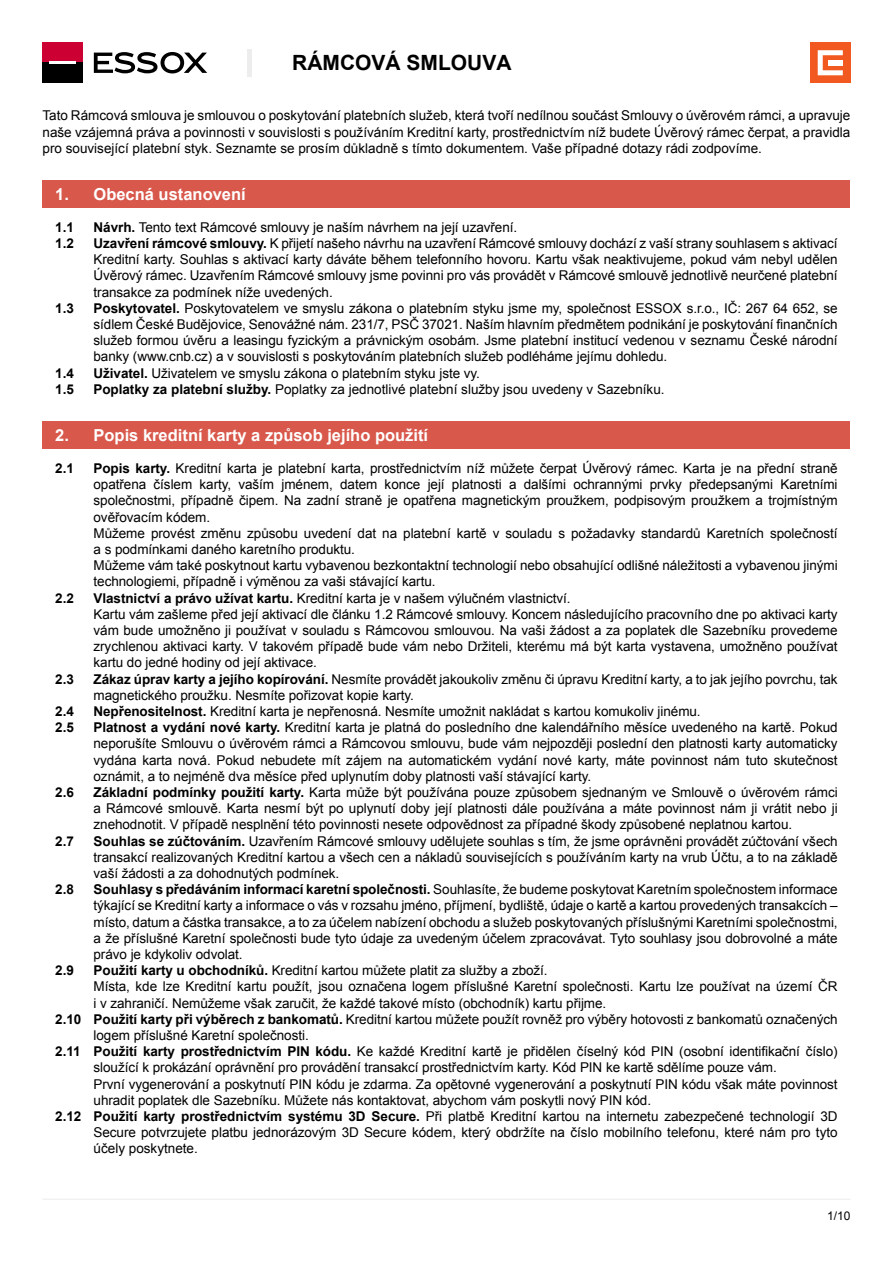
<style>
.page{position:relative;width:893px;height:1263px;background:#fff}
.page>*{position:absolute;margin:0;border:0;box-sizing:border-box;transform-origin:0 0}
.t1{font:700 21px "Arial";color:#000}
.t2{font:700 16.5px "Arial";color:#fff}
.t3{font:13.5px/16.2px "Arial";letter-spacing:-.005em;color:#000;text-align:justify}
.t4{font:700 13.5px "Arial";color:#000}
.t5{font:12px "Arial";color:#000}
.s1{font-weight:700}
</style>
<div class="page">
<hr style="left:43px;top:1198px;width:807px;height:2px;background:#ededed">
<hr style="left:248px;top:49px;width:4px;height:28px;background:#ededed">
<div style="left:810px;top:43px;width:40px;height:40px;background:#f15921"></div>
<svg style="left:818px;top:50px;width:25px;height:25px"></svg>
<div style="left:828px;top:60px;width:15px;height:5px;background:#fff"></div>
<svg style="left:94px;top:52px;width:113px;height:21px"></svg>
<div style="left:43px;top:43px;width:40px;height:20px;background:#c03"></div>
<div style="left:43px;top:63px;width:40px;height:20px;background:#000"></div>
<hr style="left:50px;top:61px;width:26px;height:3px;background:#fff">
<div style="left:43px;top:180px;width:807px;height:28px;background:#d8584b"></div>
<div style="left:43px;top:421px;width:807px;height:28px;background:#d8584b"></div>
<h1 class="t1" style="left:292px;top:49px;width:221px">RÁMCOVÁ SMLOUVA</h1>
<p class="t3" style="left:43px;top:108px;width:809px">Tato Rámcová smlouva je smlouvou o poskytování platebních služeb, která tvoří nedílnou součást Smlouvy o úvěrovém rámci, a upravuje naše vzájemná práva a povinnosti v souvislosti s používáním Kreditní karty, prostřednictvím níž budete Úvěrový rámec čerpat, a pravidla pro související platební styk. Seznamte se prosím důkladně s tímto dokumentem. Vaše případné dotazy rádi zodpovíme.</p>
<p class="t2" style="left:55px;top:183px;width:192px">1. Obecná ustanovení</p>
<p class="t4" style="left:55px;top:218px;width:20px">1.1</p>
<p class="t3" style="left:94px;top:219px;width:425px"><span class="s1">Návrh.</span> Tento text Rámcové smlouvy je naším návrhem na její uzavření.</p>
<p class="t4" style="left:55px;top:234px;width:20px">1.2</p>
<p class="t3" style="left:94px;top:235px;width:746px"><span class="s1">Uzavření rámcové smlouvy.</span> K přijetí našeho návrhu na uzavření Rámcové smlouvy dochází z vaší strany souhlasem s aktivací Kreditní karty. Souhlas s aktivací karty dáváte během telefonního hovoru. Kartu však neaktivujeme, pokud vám nebyl udělen Úvěrový rámec. Uzavřením Rámcové smlouvy jsme povinni pro vás provádět v Rámcové smlouvě jednotlivě neurčené platební transakce za podmínek níže uvedených.</p>
<p class="t4" style="left:55px;top:299px;width:20px">1.3</p>
<p class="t3" style="left:94px;top:300px;width:746px"><span class="s1">Poskytovatel.</span> Poskytovatelem ve smyslu zákona o platebním styku jsme my, společnost ESSOX s.r.o., IČ: 267 64 652, se sídlem České Budějovice, Senovážné nám. 231/7, PSČ 37021. Naším hlavním předmětem podnikání je poskytování finančních služeb formou úvěru a leasingu fyzickým a právnickým osobám. Jsme platební institucí vedenou v seznamu České národní banky (www.cnb.cz) a v souvislosti s poskytováním platebních služeb podléháme jejímu dohledu.</p>
<p class="t4" style="left:55px;top:364px;width:20px">1.4</p>
<p class="t3" style="left:94px;top:365px;width:388px"><span class="s1">Uživatel.</span> Uživatelem ve smyslu zákona o platebním styku jste vy.</p>
<p class="t4" style="left:55px;top:380px;width:20px">1.5</p>
<p class="t3" style="left:94px;top:381px;width:573px"><span class="s1">Poplatky za platební služby.</span> Poplatky za jednotlivé platební služby jsou uvedeny v Sazebníku.</p>
<p class="t2" style="left:55px;top:425px;width:374px">2. Popis kreditní karty a způsob jejího použití</p>
<p class="t4" style="left:55px;top:459px;width:20px">2.1</p>
<p class="t3" style="left:94px;top:460px;width:746px;text-align:left"><span class="s1">Popis karty.</span> Kreditní karta je platební karta, prostřednictvím níž můžete čerpat Úvěrový rámec. Karta je na přední straně opatřena číslem karty, vaším jménem, datem konce její platnosti a dalšími ochrannými prvky předepsanými Karetními společnostmi, případně čipem. Na zadní straně je opatřena magnetickým proužkem, podpisovým proužkem a trojmístným ověřovacím kódem.<br>Můžeme provést změnu způsobu uvedení dat na platební kartě v souladu s požadavky standardů Karetních společností a s podmínkami daného karetního produktu.<br>Můžeme vám také poskytnout kartu vybavenou bezkontaktní technologií nebo obsahující odlišné náležitosti a vybavenou jinými technologiemi, případně i výměnou za vaši stávající kartu.</p>
<p class="t4" style="left:55px;top:589px;width:20px">2.2</p>
<p class="t3" style="left:94px;top:590px;width:746px;text-align:left"><span class="s1">Vlastnictví a právo užívat kartu.</span> Kreditní karta je v našem výlučném vlastnictví.<br>Kartu vám zašleme před její aktivací dle článku 1.2 Rámcové smlouvy. Koncem následujícího pracovního dne po aktivaci karty vám bude umožněno ji používat v souladu s Rámcovou smlouvou. Na vaši žádost a za poplatek dle Sazebníku provedeme zrychlenou aktivaci karty. V takovém případě bude vám nebo Držiteli, kterému má být karta vystavena, umožněno používat kartu do jedné hodiny od její aktivace.</p>
<p class="t4" style="left:55px;top:670px;width:20px">2.3</p>
<p class="t3" style="left:94px;top:671px;width:746px"><span class="s1">Zákaz úprav karty a jejího kopírování.</span> Nesmíte provádět jakoukoliv změnu či úpravu Kreditní karty, a to jak jejího povrchu, tak magnetického proužku. Nesmíte pořizovat kopie karty.</p>
<p class="t4" style="left:55px;top:702px;width:20px">2.4</p>
<p class="t3" style="left:94px;top:703px;width:609px"><span class="s1">Nepřenositelnost.</span> Kreditní karta je nepřenosná. Nesmíte umožnit nakládat s kartou komukoliv jinému.</p>
<p class="t4" style="left:55px;top:718px;width:20px">2.5</p>
<p class="t3" style="left:94px;top:719px;width:746px"><span class="s1">Platnost a vydání nové karty.</span> Kreditní karta je platná do posledního dne kalendářního měsíce uvedeného na kartě. Pokud neporušíte Smlouvu o úvěrovém rámci a Rámcovou smlouvu, bude vám nejpozději poslední den platnosti karty automaticky vydána karta nová. Pokud nebudete mít zájem na automatickém vydání nové karty, máte povinnost nám tuto skutečnost oznámit, a to nejméně dva měsíce před uplynutím doby platnosti vaší stávající karty.</p>
<p class="t4" style="left:55px;top:783px;width:20px">2.6</p>
<p class="t3" style="left:94px;top:784px;width:746px"><span class="s1">Základní podmínky použití karty.</span> Karta může být používána pouze způsobem sjednaným ve Smlouvě o úvěrovém rámci a Rámcové smlouvě. Karta nesmí být po uplynutí doby její platnosti dále používána a máte povinnost nám ji vrátit nebo ji znehodnotit. V případě nesplnění této povinnosti nesete odpovědnost za případné škody způsobené neplatnou kartou.</p>
<p class="t4" style="left:55px;top:832px;width:20px">2.7</p>
<p class="t3" style="left:94px;top:833px;width:746px"><span class="s1">Souhlas se zúčtováním.</span> Uzavřením Rámcové smlouvy udělujete souhlas s tím, že jsme oprávněni provádět zúčtování všech transakcí realizovaných Kreditní kartou a všech cen a nákladů souvisejících s používáním karty na vrub Účtu, a to na základě vaší žádosti a za dohodnutých podmínek.</p>
<p class="t4" style="left:55px;top:880px;width:20px">2.8</p>
<p class="t3" style="left:94px;top:881px;width:746px"><span class="s1">Souhlasy s předáváním informací karetní společnosti.</span> Souhlasíte, že budeme poskytovat Karetním společnostem informace týkající se Kreditní karty a informace o vás v rozsahu jméno, příjmení, bydliště, údaje o kartě a kartou provedených transakcích – místo, datum a částka transakce, a to za účelem nabízení obchodu a služeb poskytovaných příslušnými Karetními společnostmi, a že příslušné Karetní společnosti bude tyto údaje za uvedeným účelem zpracovávat. Tyto souhlasy jsou dobrovolné a máte právo je kdykoliv odvolat.</p>
<p class="t4" style="left:55px;top:961px;width:20px">2.9</p>
<p class="t3" style="left:94px;top:962px;width:456px"><span class="s1">Použití karty u obchodníků.</span> Kreditní kartou můžete platit za služby a zboží.</p>
<p class="t3" style="left:94px;top:979px;width:746px">Místa, kde lze Kreditní kartu použít, jsou označena logem příslušné Karetní společnosti. Kartu lze používat na území ČR</p>
<p class="t3" style="left:94px;top:995px;width:514px">i v zahraničí. Nemůžeme však zaručit, že každé takové místo (obchodník) kartu přijme.</p>
<p class="t3" style="left:55px;top:1011px;width:784px"><span class="s1">2.10 Použití karty při výběrech z bankomatů.</span> Kreditní kartou můžete použít rovněž pro výběry hotovosti z bankomatů označených</p>
<p class="t3" style="left:94px;top:1027px;width:217px">logem příslušné Karetní společnosti.</p>
<p class="t3" style="left:55px;top:1043px;width:784px"><span class="s1">2.11 Použití karty prostřednictvím PIN kódu.</span> Ke každé Kreditní kartě je přidělen číselný kód PIN (osobní identifikační číslo)</p>
<p class="t3" style="left:94px;top:1060px;width:685px">sloužící k prokázání oprávnění pro provádění transakcí prostřednictvím karty. Kód PIN ke kartě sdělíme pouze vám.</p>
<p class="t3" style="left:94px;top:1076px;width:746px">První vygenerování a poskytnutí PIN kódu je zdarma. Za opětovné vygenerování a poskytnutí PIN kódu však máte povinnost</p>
<p class="t3" style="left:94px;top:1092px;width:559px">uhradit poplatek dle Sazebníku. Můžete nás kontaktovat, abychom vám poskytli nový PIN kód.</p>
<p class="t3" style="left:55px;top:1108px;width:784px"><span class="s1">2.12 Použití karty prostřednictvím systému 3D Secure.</span> Při platbě Kreditní kartou na internetu zabezpečené technologií 3D</p>
<p class="t3" style="left:94px;top:1124px;width:746px">Secure potvrzujete platbu jednorázovým 3D Secure kódem, který obdržíte na číslo mobilního telefonu, které nám pro tyto</p>
<p class="t3" style="left:94px;top:1141px;width:106px">účely poskytnete.</p>
<p class="t5" style="left:827px;top:1208px;width:25px">1/10</p>
</div>
